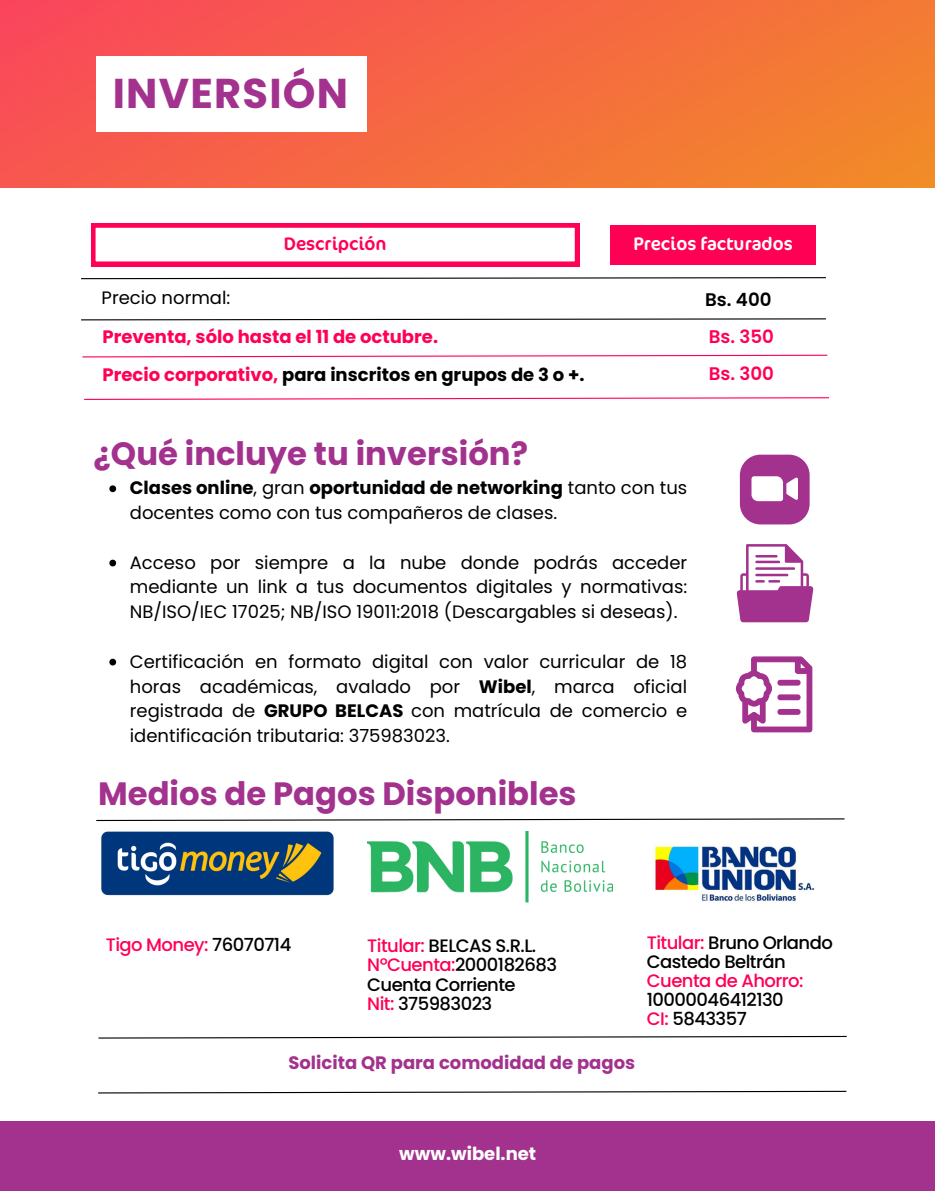
<style>
.page{position:relative;width:935px;height:1191px;background:#fff}
.page>*{position:absolute;margin:0;border:0;box-sizing:border-box;transform-origin:0 0}
.t1{font:700 41.55px "Poppins";letter-spacing:.03em;color:#a2328e}
.t2{font:700 32.25px "Poppins";color:#a2328e}
.t3{font:18.3px "Cocon";color:#fff}
.t4{font:600 18.3px "Poppins";color:#ff0054}
.t5{font:18.3px "Cocon";color:#ff0054}
.t6{font:600 18.3px "Poppins";color:#000}
.t7{font:18px/24.8px "Poppins";color:#000;text-align:justify}
.t8{font:500 18px/19.2px "Poppins";letter-spacing:-.03em;color:#000}
.t9{font:500 18px/19.2px "Poppins";letter-spacing:-.03em;color:#ff0054}
.t10{font:700 18px "Poppins";color:#000}
.t11{font:700 18px "Poppins";color:#ff0054}
.t12{font:700 18px "Poppins";color:#a2328e}
.t13{font:700 18px "Poppins";color:#fff}
.s1{color:#ff0054}
.s2{font-weight:700}
.s3{color:#000}
</style>
<div class="page">
<div style="left:0;top:0;width:935px;height:187px;background:linear-gradient(to right,#f94d57,#f2842d)"></div>
<div style="left:0;top:1121px;width:935px;height:69px;background:#a2328e"></div>
<div style="left:610px;top:225px;width:206px;height:39px;background:#ff0054"></div>
<svg style="left:81px;top:277px;width:745px;height:3px"></svg>
<svg style="left:91px;top:223px;width:488px;height:43px"></svg>
<svg style="left:81px;top:318px;width:745px;height:3px"></svg>
<svg style="left:82px;top:354px;width:746px;height:4px"></svg>
<div style="left:96px;top:56px;width:270px;height:75px;background:#fff"></div>
<svg style="left:84px;top:397px;width:745px;height:3px"></svg>
<svg style="left:737px;top:544px;width:76px;height:78px"></svg>
<svg style="left:736px;top:656px;width:76px;height:76px"></svg>
<svg style="left:109px;top:485px;width:7px;height:7px"></svg>
<svg style="left:109px;top:559px;width:7px;height:7px"></svg>
<svg style="left:109px;top:658px;width:7px;height:7px"></svg>
<svg style="left:740px;top:454px;width:70px;height:70px"></svg>
<img style="left:654px;top:845px;width:161px;height:57px">
<img style="left:367px;top:831px;width:245px;height:71px">
<img style="left:101px;top:831px;width:233px;height:65px">
<svg style="left:98px;top:1035px;width:749px;height:4px"></svg>
<svg style="left:98px;top:1090px;width:749px;height:3px"></svg>
<svg style="left:96px;top:818px;width:749px;height:3px"></svg>
<p class="t1" style="left:113px;top:65px;width:237px">INVERSIÓN</p>
<p class="t5" style="left:284px;top:233px;width:104px">Descripción</p>
<p class="t3" style="left:633px;top:232px;width:161px">Precios facturados</p>
<p class="t7" style="left:102px;top:285px;width:130px">Precio normal:</p>
<p class="t6" style="left:705px;top:286px;width:68px">Bs. 400</p>
<p class="t11" style="left:103px;top:324px;width:337px">Preventa, sólo hasta el 11 de octubre.</p>
<p class="t4" style="left:709px;top:323px;width:67px">Bs. 350</p>
<p class="t10" style="left:103px;top:362px;width:483px"><span class="s1">Precio corporativo,</span> para inscritos en grupos de 3 o +.</p>
<p class="t4" style="left:709px;top:361px;width:67px">Bs. 300</p>
<p class="t2" style="left:94px;top:431px;width:436px">¿Qué incluye tu inversión?</p>
<p class="t7" style="left:130px;top:475px;width:559px"><span class="s2">Clases online</span>, gran <span class="s2">oportunidad de networking</span> tanto con tus docentes como con tus compañeros de clases.</p>
<p class="t7" style="left:130px;top:550px;width:559px">Acceso por siempre a la nube donde podrás acceder mediante un link a tus documentos digitales y normativas:<br>NB/ISO/IEC 17025; NB/ISO 19011:2018 (Descargables si deseas).</p>
<p class="t7" style="left:130px;top:649px;width:559px">Certificación en formato digital con valor curricular de 18 horas académicas, avalado por <span class="s2">Wibel</span>, marca oficial registrada de <span class="s2">GRUPO BELCAS</span> con matrícula de comercio e identificación tributaria: 375983023.</p>
<p class="t2" style="left:98px;top:771px;width:480px">Medios de Pagos Disponibles</p>
<p class="t9" style="left:106px;top:935px;width:187px">Tigo Money: <span class="s3">76070714</span></p>
<p class="t8" style="left:367px;top:936px;width:170px"><span class="s1">Titular:</span> BELCAS S.R.L.</p>
<p class="t8" style="left:367px;top:955px;width:191px"><span class="s1">NºCuenta:</span>2000182683<br>Cuenta Corriente</p>
<p class="t8" style="left:367px;top:993px;width:127px"><span class="s1">Nit:</span> 375983023</p>
<p class="t12" style="left:288px;top:1050px;width:348px">Solicita QR para comodidad de pagos</p>
<p class="t8" style="left:647px;top:932px;width:188px"><span class="s1">Titular:</span> Bruno Orlando<br>Castedo Beltrán</p>
<p class="t9" style="left:647px;top:971px;width:158px">Cuenta de Ahorro:<br><span class="s3">10000046412130</span></p>
<p class="t8" style="left:647px;top:1009px;width:101px"><span class="s1">CI:</span> 5843357</p>
<p class="t13" style="left:399px;top:1140px;width:138px">www.wibel.net</p>
</div>
